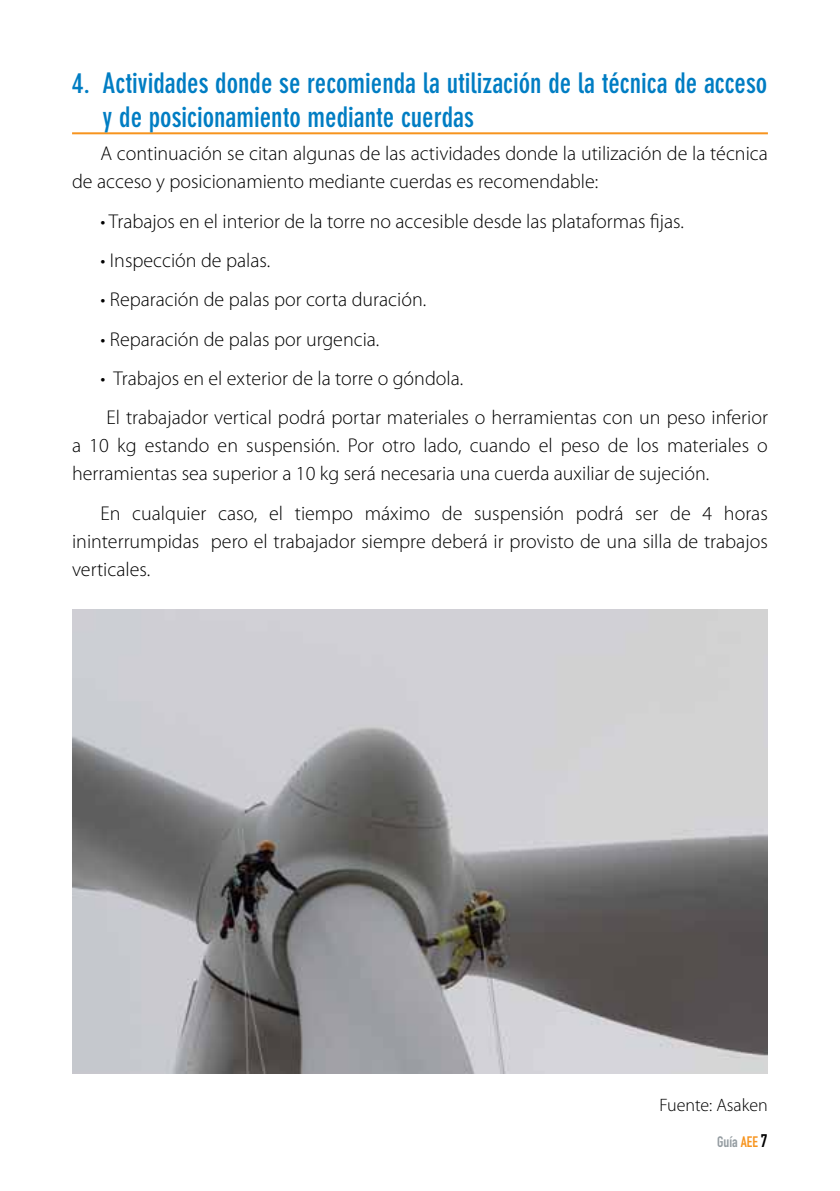
<style>
.page{position:relative;width:840px;height:1191px;background:#fff}
.page>*{position:absolute;margin:0;border:0;box-sizing:border-box;transform-origin:0 0}
.t1{font:700 condensed 28px/33.6px "DIN Neuzeit Grotesk";color:#007dc3}
.t2{font:300 20px/28px "Myriad Pro";color:#000}
.t3{font:300 18px "Myriad Pro";color:#000}
.t4{font:15px "DIN Engschrift";color:#949ca1}
.s1{color:#f7941e}
.s2{font-size:18px;color:#000}
</style>
<div class="page">
<img style="left:72px;top:609px;width:695px;height:464px">
<hr style="left:72px;top:132px;width:695px;height:2px;background:#f7941e">
<h1 class="t1" style="left:103px;top:67px;width:665px;text-indent:-31px">4. Actividades donde se recomienda la utilización de la técnica de acceso y de posicionamiento mediante cuerdas</h1>
<p class="t2" style="left:72px;top:140px;width:697px;text-indent:28px">A continuación se citan algunas de las actividades donde la utilización de la técnica de acceso y posicionamiento mediante cuerdas es recomendable:</p>
<p class="t2" style="left:100px;top:207px;width:584px">• Trabajos en el interior de la torre no accesible desde las plataformas fijas.</p>
<p class="t2" style="left:100px;top:247px;width:171px">• Inspección de palas.</p>
<p class="t2" style="left:100px;top:286px;width:327px">• Reparación de palas por corta duración.</p>
<p class="t2" style="left:100px;top:325px;width:280px">• Reparación de palas por urgencia.</p>
<p class="t2" style="left:106px;top:359px;width:662px;line-height:39.4px;text-indent:-6px">• Trabajos en el exterior de la torre o góndola.<br>El trabajador vertical podrá portar materiales o herramientas con un peso inferior</p>
<p class="t2" style="left:72px;top:432px;width:697px">a 10 kg estando en suspensión. Por otro lado, cuando el peso de los materiales o herramientas sea superior a 10 kg será necesaria una cuerda auxiliar de sujeción.</p>
<p class="t2" style="left:72px;top:499px;width:696px;text-align:justify;text-indent:28px">En cualquier caso, el tiempo máximo de suspensión podrá ser de 4 horas ininterrumpidas pero el trabajador siempre deberá ir provisto de una silla de trabajos verticales.</p>
<p class="t3" style="left:659px;top:1095px;width:110px">Fuente: Asaken</p>
<p class="t4" style="left:716px;top:1132px;width:52px">Guía <span class="s1">AEE</span> <span class="s2">7</span></p>
</div>
